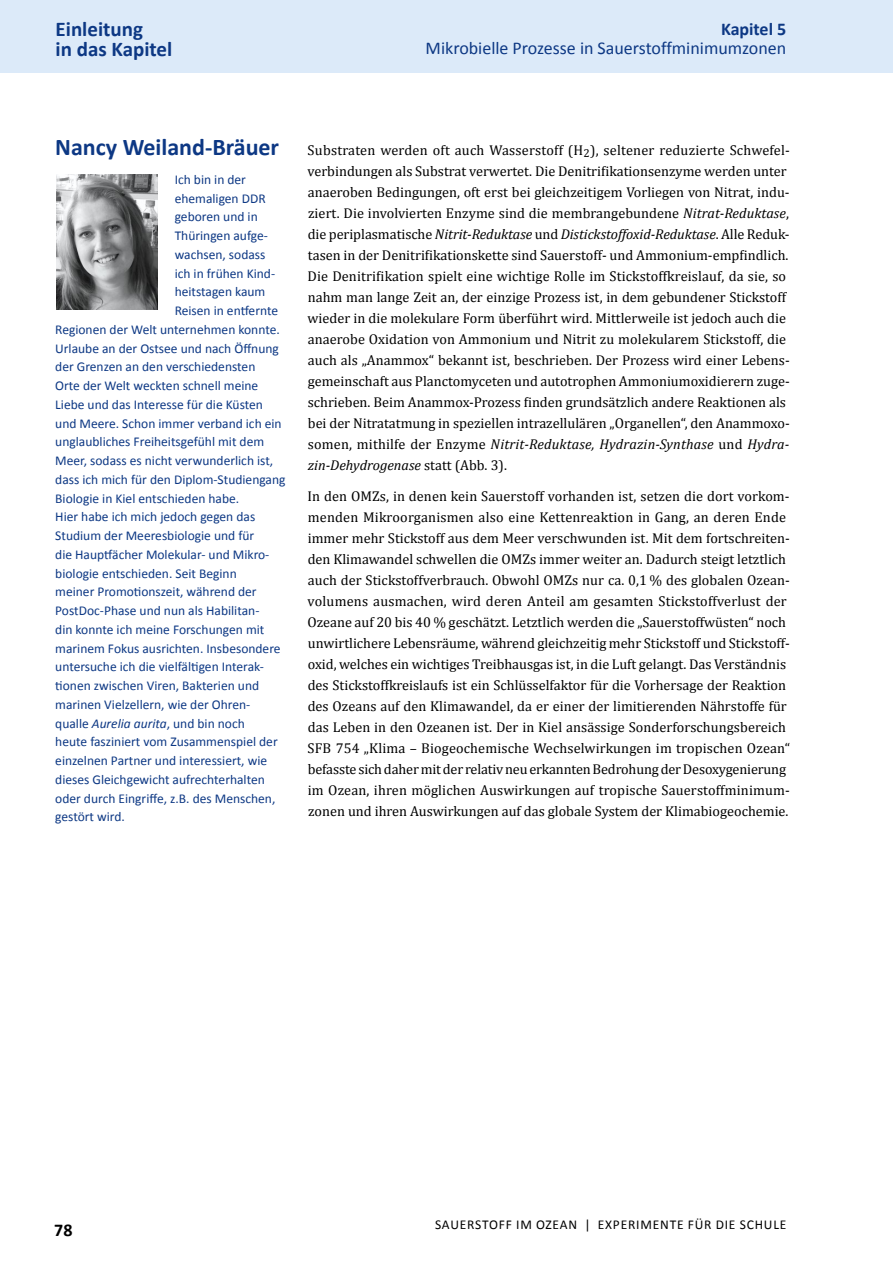
<style>
.page{position:relative;width:893px;height:1263px;background:#fff}
.page>*{position:absolute;margin:0;border:0;box-sizing:border-box;transform-origin:0 0}
.t1{font:700 24px "Calibri";color:#0d3884}
.t2{font:700 21px/19.5px "Calibri";color:#0d3884}
.t3{font:18px "Calibri";color:#0d3884}
.t4{font:700 18px "Calibri";color:#0d3884}
.t5{font:700 18px "Calibri";color:#000}
.t6{font:14.25px/21px "Cambria";color:#000}
.t7{font:13.5px "Calibri";color:#0d3884}
.t8{font:13.5px "Calibri";letter-spacing:.06em;color:#000}
.s1{font-style:italic}
</style>
<div class="page">
<div style="left:0;top:0;width:893px;height:72px;background:#dceaf9"></div>
<img style="left:56px;top:174px;width:102px;height:136px">
<h2 class="t2" style="left:56px;top:20px;width:118px">Einleitung<br>in das Kapitel</h2>
<p class="t4" style="left:721px;top:17px;width:67px">Kapitel 5</p>
<p class="t3" style="left:426px;top:37px;width:362px">Mikrobielle Prozesse in Sauerstoffminimumzonen</p>
<h1 class="t1" style="left:55px;top:131px;width:225px">Nancy Weiland-Bräuer</h1>
<p class="t7" style="left:175px;top:171px;width:73px">Ich bin in der</p>
<p class="t7" style="left:175px;top:190px;width:93px">ehemaligen DDR</p>
<p class="t7" style="left:175px;top:208px;width:85px">geboren und in</p>
<p class="t7" style="left:175px;top:227px;width:95px">Thüringen aufge-</p>
<p class="t7" style="left:175px;top:246px;width:92px">wachsen, sodass</p>
<p class="t7" style="left:175px;top:265px;width:102px">ich in frühen Kind-</p>
<p class="t7" style="left:175px;top:283px;width:92px">heitstagen kaum</p>
<p class="t7" style="left:175px;top:302px;width:105px">Reisen in entfernte</p>
<p class="t7" style="left:55px;top:321px;width:226px">Regionen der Welt unternehmen konnte.</p>
<p class="t7" style="left:55px;top:340px;width:225px">Urlaube an der Ostsee und nach Öffnung</p>
<p class="t7" style="left:55px;top:358px;width:202px">der Grenzen an den verschiedensten</p>
<p class="t7" style="left:55px;top:377px;width:205px">Orte der Welt weckten schnell meine</p>
<p class="t7" style="left:55px;top:396px;width:209px">Liebe und das Interesse für die Küsten</p>
<p class="t7" style="left:55px;top:415px;width:228px">und Meere. Schon immer verband ich ein</p>
<p class="t7" style="left:55px;top:433px;width:210px">unglaubliches Freiheitsgefühl mit dem</p>
<p class="t7" style="left:55px;top:452px;width:219px">Meer, sodass es nicht verwunderlich ist,</p>
<p class="t7" style="left:55px;top:471px;width:232px">dass ich mich für den Diplom-Studiengang</p>
<p class="t7" style="left:55px;top:490px;width:186px">Biologie in Kiel entschieden habe.</p>
<p class="t7" style="left:55px;top:508px;width:202px">Hier habe ich mich jedoch gegen das</p>
<p class="t7" style="left:55px;top:527px;width:200px">Studium der Meeresbiologie und für</p>
<p class="t7" style="left:55px;top:546px;width:215px">die Hauptfächer Molekular- und Mikro-</p>
<p class="t7" style="left:55px;top:565px;width:183px">biologie entschieden. Seit Beginn</p>
<p class="t7" style="left:55px;top:583px;width:203px">meiner Promot-ionszeit, während der</p>
<p class="t7" style="left:55px;top:602px;width:206px">PostDoc-Phase und nun als Habilitan-</p>
<p class="t7" style="left:55px;top:621px;width:211px">din konnte ich meine Forschungen mit</p>
<p class="t7" style="left:55px;top:640px;width:227px">marinem Fokus ausrichten. Insbesondere</p>
<p class="t7" style="left:55px;top:658px;width:210px">untersuche ich die vielfältigen Interak-</p>
<p class="t7" style="left:55px;top:677px;width:205px">tionen zwischen Viren, Bakterien und</p>
<p class="t7" style="left:55px;top:696px;width:197px">marinen Vielzellern, wie der Ohren-</p>
<p class="t7" style="left:55px;top:715px;width:191px">qualle <span class="s1">Aurelia aurita</span>, und bin noch</p>
<p class="t7" style="left:55px;top:733px;width:224px">heute fasziniert vom Zusammenspiel der</p>
<p class="t7" style="left:55px;top:752px;width:213px">einzelnen Partner und interessiert, wie</p>
<p class="t7" style="left:55px;top:771px;width:211px">dieses Gleichgewicht aufrechterhalten</p>
<p class="t7" style="left:55px;top:790px;width:222px">oder durch Eingriffe, z.B. des Menschen,</p>
<p class="t7" style="left:55px;top:808px;width:71px">gestört wird.</p>
<p class="t6" style="left:308px;top:139px;width:484px">Substraten werden oft auch Wasserstoff (H<sub>2</sub>), seltener reduzierte Schwefel&shy;verbindungen als Substrat verwertet. Die Denitrifikationsenzyme werden unter anaeroben Bedingungen, oft erst bei gleichzeitigem Vorliegen von Nitrat, indu&shy;ziert. Die involvierten Enzyme sind die membrangebundene <span class="s1">Nitrat-Reduktase</span>, die periplasmatische <span class="s1">Nitrit-Reduktase</span> und <span class="s1">Distickstoffoxid-Reduktase</span>. Alle Reduk&shy;tasen in der Denitrifikationskette sind Sauerstoff- und Ammonium-empfindlich.<br>Die Denitrifikation spielt eine wichtige Rolle im Stickstoffkreislauf, da sie, so nahm man lange Zeit an, der einzige Prozess ist, in dem gebundener Stickstoff wieder in die molekulare Form überführt wird. Mittlerweile ist jedoch auch die anaerobe Oxidation von Ammonium und Nitrit zu molekularem Stickstoff, die auch als „Anammox“ bekannt ist, beschrieben. Der Prozess wird einer Lebens&shy;gemeinschaft aus Planctomyceten und autotrophen Ammoniumoxidierern zuge&shy;schrieben. Beim Anammox-Prozess finden grundsätzlich andere Reaktionen als bei der Nitratatmung in speziellen intrazellulären „Organellen“, den Anammoxo&shy;somen, mithilfe der Enzyme <span class="s1">Nitrit-Reduktase, Hydrazin-Synthase</span> und <span class="s1">Hydra&shy;zin-Dehydrogenase</span> statt (Abb. 3).</p>
<p class="t6" style="left:307px;top:486px;width:484px">In den OMZs, in denen kein Sauerstoff vorhanden ist, setzen die dort vorkom&shy;menden Mikroorganismen also eine Kettenreaktion in Gang, an deren Ende immer mehr Stickstoff aus dem Meer verschwunden ist. Mit dem fortschreiten&shy;den Klimawandel schwellen die OMZs immer weiter an. Dadurch steigt letztlich auch der Stickstoffverbrauch. Obwohl OMZs nur ca. 0,1 % des globalen Ozean&shy;volumens ausmachen, wird deren Anteil am gesamten Stickstoffverlust der Ozeane auf 20 bis 40 % geschätzt. Letztlich werden die „Sauerstoffwüsten“ noch unwirtlichere Lebensräume, während gleichzeitig mehr Stickstoff und Stickstoff&shy;oxid, welches ein wichtiges Treibhausgas ist, in die Luft gelangt. Das Verständnis des Stickstoffkreislaufs ist ein Schlüsselfaktor für die Vorhersage der Reaktion des Ozeans auf den Klimawandel, da er einer der limitierenden Nährstoffe für das Leben in den Ozeanen ist. Der in Kiel ansässige Sonderforschungsbereich SFB 754 „Klima – Biogeochemische Wechselwirkungen im tropischen Ozean“ befasste sich daher mit der relativ neu erkannten Bedrohung der Desoxygenierung im Ozean, ihren möglichen Auswirkungen auf tropische Sauerstoffminimum&shy;zonen und ihren Auswirkungen auf das globale System der Klimabiogeochemie.</p>
<p class="t5" style="left:54px;top:1219px;width:20px">78</p>
<p class="t8" style="left:435px;top:1215px;width:353px">Sauerstoff im Ozean | Experimente für die Schule</p>
</div>
